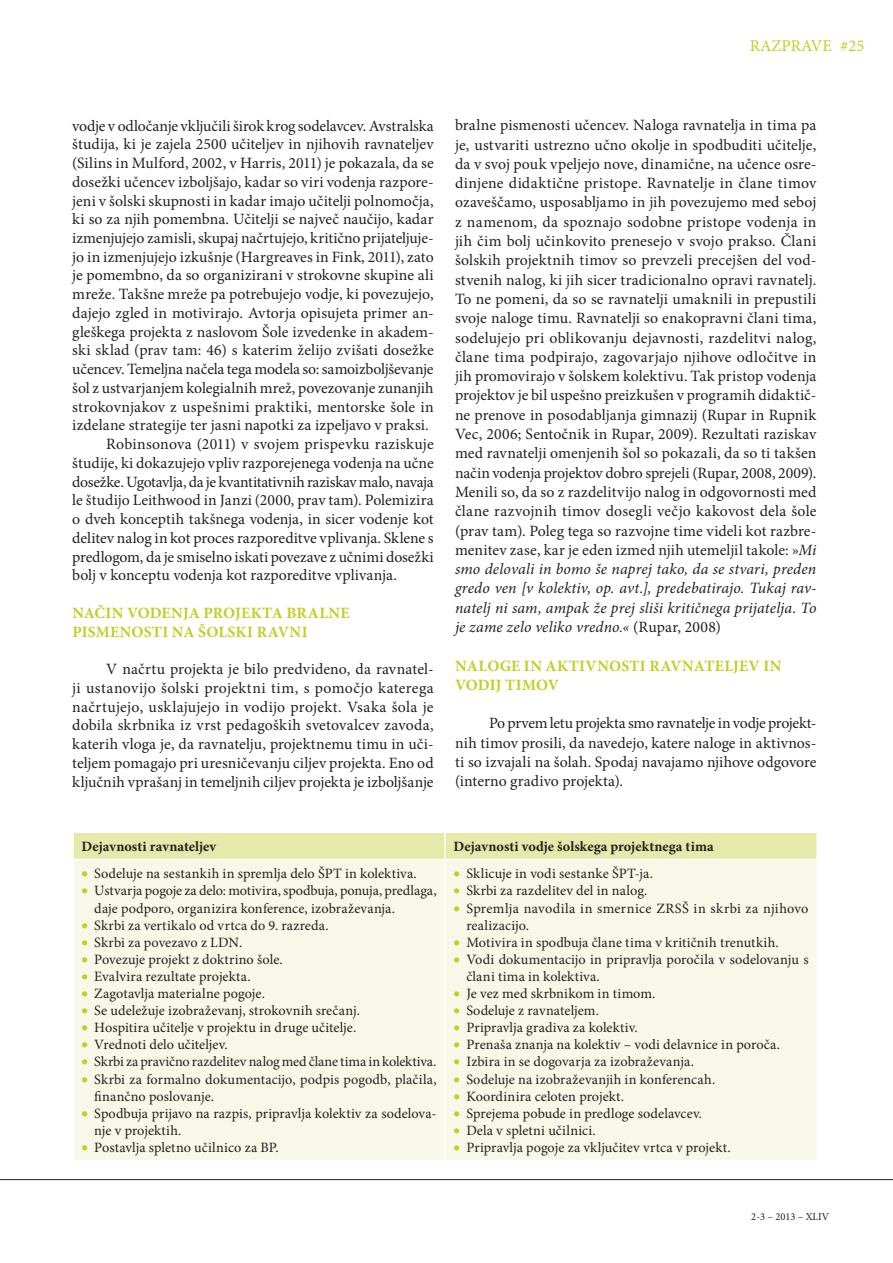
<style>
.page{position:relative;width:893px;height:1263px;background:#fff}
.page>*{position:absolute;margin:0;border:0;box-sizing:border-box;transform-origin:0 0}
.t1{font:16.5px "Minion Pro";color:#c1ce23}
.t2{font:15.75px/19.4px "Minion Pro";color:#231f20;text-align:justify}
.t3{font:700 15.75px/18.8px "Minion Pro";letter-spacing:.015em;color:#c1ce23}
.t4{font:15.75px "Minion Pro";letter-spacing:-.02em;color:#231f20}
.t5{font:15.75px "Minion Pro";letter-spacing:.02em;color:#231f20}
.t6{font:14.25px/17.1px "Minion Pro";letter-spacing:.005em;color:#231f20}
.t7{font:700 14.25px "Minion Pro";letter-spacing:.005em;color:#231f20}
.t8{font:10.5px "Minion Pro";color:#231f20}
.s1{font-style:italic}
.s2{color:#c1ce23}
</style>
<div class="page">
<hr style="left:0;top:1179px;width:893px;height:1px;background:#231f20">
<div style="left:74px;top:833px;width:742px;height:26px;background:#e5e9a9"></div>
<div style="left:74px;top:860px;width:742px;height:300px;background:#f7f8e7"></div>
<hr style="left:444px;top:833px;width:2px;height:26px;background:#fff">
<hr style="left:444px;top:860px;width:2px;height:300px;background:#fff">
<p class="t1" style="left:750px;top:35px;width:116px">RAZPRAVE #25</p>
<p class="t2" style="left:72px;top:116px;width:363px">vodje v odločanje vključili širok krog sodelavcev. Avstralska</p>
<p class="t2" style="left:72px;top:135px;width:363px">študija, ki je zajela 2500 učiteljev in njihovih ravnateljev</p>
<p class="t2" style="left:72px;top:153px;width:363px">(Silins in Mulford, 2002, v Harris, 2011) je pokazala, da se</p>
<p class="t2" style="left:72px;top:172px;width:363px">dosežki učencev izboljšajo, kadar so viri vodenja razpore-</p>
<p class="t2" style="left:72px;top:191px;width:363px">jeni v šolski skupnosti in kadar imajo učitelji polnomočja,</p>
<p class="t2" style="left:72px;top:210px;width:363px">ki so za njih pomembna. Učitelji se največ naučijo, kadar</p>
<p class="t2" style="left:72px;top:228px;width:363px">izmenjujejo zamisli, skupaj načrtujejo, kritično prijateljuje-</p>
<p class="t2" style="left:72px;top:247px;width:363px">jo in izmenjujejo izkušnje (Hargreaves in Fink, 2011), zato</p>
<p class="t2" style="left:72px;top:266px;width:363px">je pomembno, da so organizirani v strokovne skupine ali</p>
<p class="t2" style="left:72px;top:285px;width:363px">mreže. Takšne mreže pa potrebujejo vodje, ki povezujejo,</p>
<p class="t2" style="left:72px;top:303px;width:363px">dajejo zgled in motivirajo. Avtorja opisujeta primer an-</p>
<p class="t2" style="left:72px;top:322px;width:363px">gleškega projekta z naslovom Šole izvedenke in akadem-</p>
<p class="t2" style="left:72px;top:341px;width:363px">ski sklad (prav tam: 46) s katerim želijo zvišati dosežke</p>
<p class="t2" style="left:72px;top:360px;width:363px">učencev. Temeljna načela tega modela so: samoizboljševanje</p>
<p class="t2" style="left:72px;top:378px;width:363px">šol z ustvarjanjem kolegialnih mrež, povezovanje zunanjih</p>
<p class="t2" style="left:72px;top:397px;width:363px">strokovnjakov z uspešnimi praktiki, mentorske šole in</p>
<p class="t2" style="left:72px;top:416px;width:358px">izdelane strategije ter jasni napotki za izpeljavo v praksi.</p>
<p class="t5" style="left:106px;top:434px;width:329px">Robinsonova (2011) v svojem prispevku raziskuje</p>
<p class="t2" style="left:72px;top:453px;width:363px">študije, ki dokazujejo vpliv razporejenega vodenja na učne</p>
<p class="t4" style="left:72px;top:471px;width:363px">dosežke. Ugotavlja, da je kvantitativnih raziskav malo, navaja</p>
<p class="t2" style="left:72px;top:491px;width:363px">le študijo Leithwood in Janzi (2000, prav tam). Polemizira</p>
<p class="t2" style="left:72px;top:509px;width:363px">o dveh konceptih takšnega vodenja, in sicer vodenje kot</p>
<p class="t2" style="left:72px;top:528px;width:363px">delitev nalog in kot proces razporeditve vplivanja. Sklene s</p>
<p class="t2" style="left:72px;top:547px;width:363px">predlogom, da je smiselno iskati povezave z učnimi dosežki</p>
<p class="t2" style="left:72px;top:566px;width:326px">bolj v konceptu vodenja kot razporeditve vplivanja.</p>
<p class="t3" style="left:72px;top:603px;width:279px">NAČIN VODENJA PROJEKTA BRALNE<br>PISMENOSTI NA ŠOLSKI RAVNI</p>
<p class="t2" style="left:72px;top:660px;width:363px;line-height:18.8px;text-indent:34px">V načrtu projekta je bilo predvideno, da ravnatel&shy;ji ustanovijo šolski projektni tim, s pomočjo katerega načrtujejo, usklajujejo in vodijo projekt. Vsaka šola je dobila skrbnika iz vrst pedagoških svetovalcev zavoda, katerih vloga je, da ravnatelju, projektnemu timu in uči&shy;teljem pomagajo pri uresničevanju ciljev projekta. Eno od ključnih vprašanj in temeljnih ciljev projekta je izboljšanje</p>
<p class="t2" style="left:455px;top:116px;width:363px">bralne pismenosti učencev. Naloga ravnatelja in tima pa je, ustvariti ustrezno učno okolje in spodbuditi učitelje, da v svoj pouk vpeljejo nove, dinamične, na učence osre&shy;dinjene didaktične pristope. Ravnatelje in člane timov ozaveščamo, usposabljamo in jih povezujemo med seboj z namenom, da spoznajo sodobne pristope vodenja in jih čim bolj učinkovito prenesejo v svojo prakso. Člani šolskih projektnih timov so prevzeli precejšen del vod&shy;stvenih nalog, ki jih sicer tradicionalno opravi ravnatelj.<br>To ne pomeni, da so se ravnatelji umaknili in prepustili svoje naloge timu. Ravnatelji so enakopravni člani tima, sodelujejo pri oblikovanju dejavnosti, razdelitvi nalog, člane tima podpirajo, zagovarjajo njihove odločitve in jih promovirajo v šolskem kolektivu. Tak pristop vodenja projektov je bil uspešno preizkušen v programih didaktič&shy;ne prenove in posodabljanja gimnazij (Rupar in Rupnik Vec, 2006; Sentočnik in Rupar, 2009). Rezultati raziskav med ravnatelji omenjenih šol so pokazali, da so ti takšen način vodenja projektov dobro sprejeli (Rupar, 2008, 2009).<br>Menili so, da so z razdelitvijo nalog in odgovornosti med člane razvojnih timov dosegli večjo kakovost dela šole (prav tam). Poleg tega so razvojne time videli kot razbre&shy;menitev zase, kar je eden izmed njih utemeljil takole: »<span class="s1">Mi smo delovali in bomo še naprej tako, da se stvari, preden gredo ven [v kolektiv, op. avt.], predebatirajo. Tukaj rav&shy;natelj ni sam, ampak že prej sliši kritičnega prijatelja. To je zame zelo veliko vredno.«</span> (Rupar, 2008)</p>
<p class="t3" style="left:455px;top:656px;width:328px;line-height:19.4px">NALOGE IN AKTIVNOSTI RAVNATELJEV IN<br>VODIJ TIMOV</p>
<p class="t2" style="left:455px;top:714px;width:363px;text-indent:34px">Po prvem letu projekta smo ravnatelje in vodje projekt&shy;nih timov prosili, da navedejo, katere naloge in aktivnos&shy;ti so izvajali na šolah. Spodaj navajamo njihove odgovore (interno gradivo projekta).</p>
<p class="t7" style="left:82px;top:836px;width:136px">Dejavnosti ravnateljev</p>
<p class="t7" style="left:454px;top:836px;width:262px">Dejavnosti vodje šolskega projektnega tima</p>
<p class="t6" style="left:82px;top:865px;width:337px"><span class="s2">•</span> Sodeluje na sestankih in spremlja delo ŠPT in kolektiva.</p>
<p class="t6" style="left:94px;top:882px;width:344px;text-indent:-13px"><span class="s2">•</span> Ustvarja pogoje za delo: motivira, spodbuja, ponuja, predlaga, daje podporo, organizira konference, izobraževanja.</p>
<p class="t6" style="left:82px;top:917px;width:249px"><span class="s2">•</span> Skrbi za vertikalo od vrtca do 9. razreda.</p>
<p class="t6" style="left:82px;top:934px;width:162px"><span class="s2">•</span> Skrbi za povezavo z LDN.</p>
<p class="t6" style="left:82px;top:951px;width:203px"><span class="s2">•</span> Povezuje projekt z doktrino šole.</p>
<p class="t6" style="left:82px;top:968px;width:171px"><span class="s2">•</span> Evalvira rezultate projekta.</p>
<p class="t6" style="left:82px;top:985px;width:185px"><span class="s2">•</span> Zagotavlja materialne pogoje.</p>
<p class="t6" style="left:82px;top:1002px;width:280px"><span class="s2">•</span> Se udeležuje izobraževanj, strokovnih srečanj.</p>
<p class="t6" style="left:82px;top:1019px;width:276px"><span class="s2">•</span> Hospitira učitelje v projektu in druge učitelje.</p>
<p class="t6" style="left:82px;top:1036px;width:148px"><span class="s2">•</span> Vrednoti delo učiteljev.</p>
<p class="t6" style="left:82px;top:1053px;width:356px"><span class="s2">•</span> Skrbi za pravično razdelitev nalog med člane tima in kolektiva.</p>
<p class="t6" style="left:94px;top:1070px;width:344px;text-indent:-13px"><span class="s2">•</span> Skrbi za formalno dokumentacijo, podpis pogodb, plačila, finančno poslovanje.</p>
<p class="t6" style="left:94px;top:1105px;width:344px;text-indent:-13px"><span class="s2">•</span> Spodbuja prijavo na razpis, pripravlja kolektiv za sodelova&shy;nje v projektih.</p>
<p class="t6" style="left:82px;top:1139px;width:199px"><span class="s2">•</span> Postavlja spletno učilnico za BP.</p>
<p class="t6" style="left:454px;top:865px;width:201px"><span class="s2">•</span> Sklicuje in vodi sestanke ŠPT-ja.</p>
<p class="t6" style="left:454px;top:882px;width:195px"><span class="s2">•</span> Skrbi za razdelitev del in nalog.</p>
<p class="t6" style="left:466px;top:899px;width:344px;text-indent:-13px"><span class="s2">•</span> Spremlja navodila in smernice ZRSŠ in skrbi za njihovo realizacijo.</p>
<p class="t6" style="left:454px;top:934px;width:327px"><span class="s2">•</span> Motivira in spodbuja člane tima v kritičnih trenutkih.</p>
<p class="t6" style="left:466px;top:951px;width:344px;text-indent:-13px"><span class="s2">•</span> Vodi dokumentacijo in pripravlja poročila v sodelovanju s člani tima in kolektiva.</p>
<p class="t6" style="left:454px;top:985px;width:203px"><span class="s2">•</span> Je vez med skrbnikom in timom.</p>
<p class="t6" style="left:454px;top:1002px;width:147px"><span class="s2">•</span> Sodeluje z ravnateljem.</p>
<p class="t6" style="left:454px;top:1019px;width:186px"><span class="s2">•</span> Pripravlja gradiva za kolektiv.</p>
<p class="t6" style="left:454px;top:1036px;width:328px"><span class="s2">•</span> Prenaša znanja na kolektiv – vodi delavnice in poroča.</p>
<p class="t6" style="left:454px;top:1053px;width:242px"><span class="s2">•</span> Izbira in se dogovarja za izobraževanja.</p>
<p class="t6" style="left:454px;top:1070px;width:263px"><span class="s2">•</span> Sodeluje na izobraževanjih in konferencah.</p>
<p class="t6" style="left:454px;top:1088px;width:172px"><span class="s2">•</span> Koordinira celoten projekt.</p>
<p class="t6" style="left:454px;top:1105px;width:250px"><span class="s2">•</span> Sprejema pobude in predloge sodelavcev.</p>
<p class="t6" style="left:454px;top:1122px;width:143px"><span class="s2">•</span> Dela v spletni učilnici.</p>
<p class="t6" style="left:454px;top:1139px;width:279px"><span class="s2">•</span> Pripravlja pogoje za vključitev vrtca v projekt.</p>
<p class="t8" style="left:751px;top:1210px;width:79px">2-3 – 2013 – XLIV</p>
</div>
